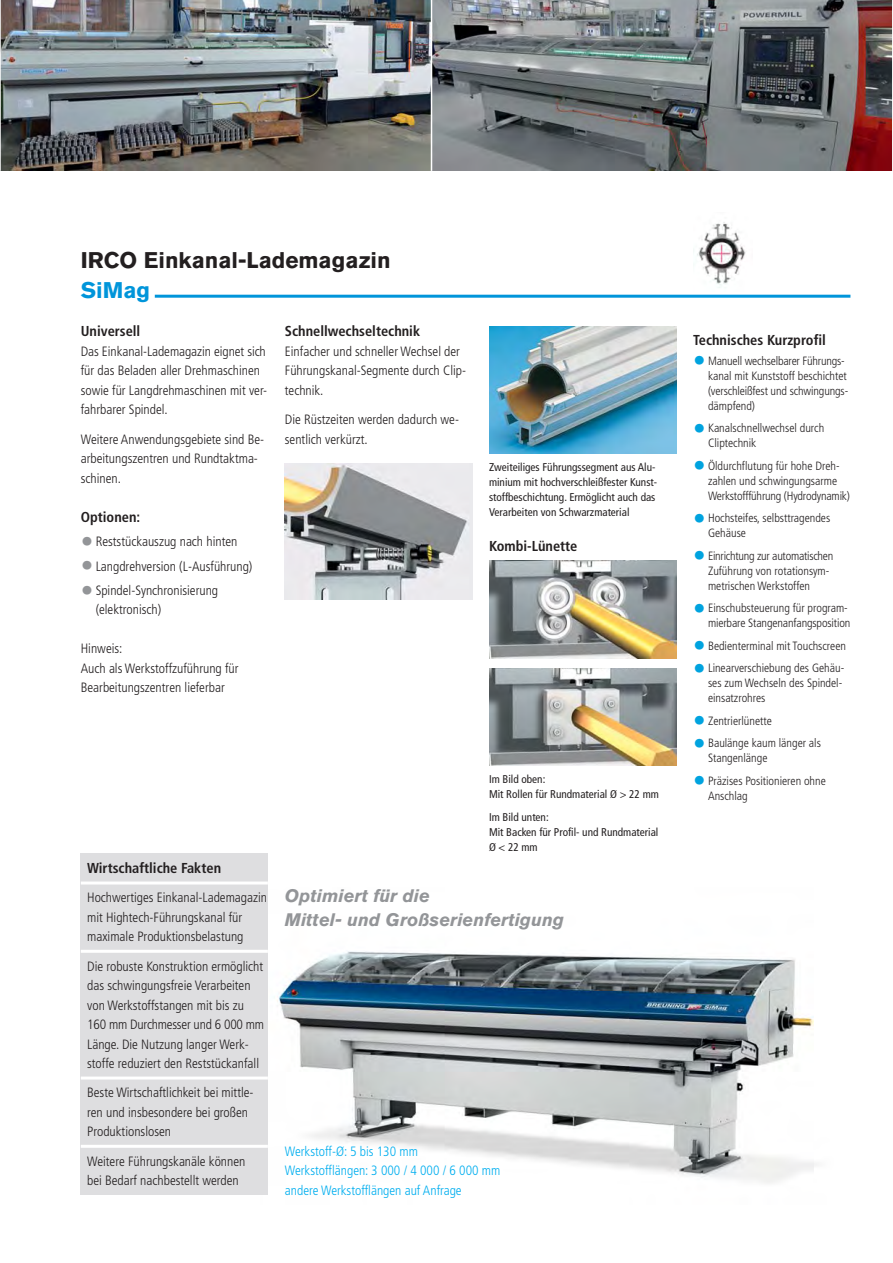
<style>
.page{position:relative;width:893px;height:1263px;background:#fff}
.page>*{position:absolute;margin:0;border:0;box-sizing:border-box;transform-origin:0 0}
.t1{font:700 22.5px "Akzidenz Grotesk BQ";color:#231f20}
.t2{font:700 22.5px "Akzidenz Grotesk BQ";color:#0095da}
.t3{font:italic 700 18px/24px "Akzidenz Grotesk BQ";color:#939598}
.t4{font:700 condensed 14.4px "Frutiger";color:#231f20}
.t5{font:300 condensed 13.5px/19.5px "Frutiger";color:#231f20}
.t6{font:300 condensed 13.5px/19.5px "Frutiger";color:#00aeef}
.t7{font:300 condensed 12px/15px "Frutiger";color:#231f20}
.t8{font:condensed 11.25px/15px "Frutiger";color:#231f20}
.s1{font-weight:400;font-size:25.2px;color:#939598}
.s2{font-weight:400;font-size:25.2px;color:#00a3df}
</style>
<div class="page">
<img style="left:693px;top:222px;width:53px;height:66px">
<img style="left:274px;top:951px;width:543px;height:232px">
<hr style="left:155px;top:295px;width:695px;height:3px;background:#0095da">
<img style="left:489px;top:327px;width:187px;height:127px">
<img style="left:489px;top:561px;width:187px;height:97px">
<img style="left:489px;top:668px;width:187px;height:98px">
<img style="left:285px;top:463px;width:187px;height:136px">
<img style="left:1px;top:0;width:430px;height:171px">
<img style="left:432px;top:0;width:460px;height:171px">
<div style="left:81px;top:854px;width:187px;height:341px;background:#dedee0"></div>
<hr style="left:81px;top:881px;width:187px;height:3px;background:#fff">
<hr style="left:81px;top:950px;width:187px;height:3px;background:#fff">
<hr style="left:81px;top:1076px;width:187px;height:3px;background:#fff">
<hr style="left:81px;top:1145px;width:187px;height:3px;background:#fff">
<h1 class="t1" style="left:81px;top:252px;width:311px">IRCO Einkanal-Lademagazin</h1>
<h1 class="t2" style="left:81px;top:282px;width:71px">SiMag</h1>
<p class="t4" style="left:81px;top:326px;width:61px">Universell</p>
<p class="t5" style="left:81px;top:343px;width:188px">Das Ein kanal-Lademagazin eignet sich für das Beladen aller Dreh ma schinen sowie für Langdrehma schi nen mit ver&shy;fahrbarer Spindel.</p>
<p class="t5" style="left:81px;top:430px;width:185px">Weitere Anwendungsgebiete sind Be&shy;arbeitungszentren und Rundtaktma&shy;schinen.</p>
<p class="t4" style="left:81px;top:511px;width:61px">Optionen:</p>
<p class="t5" style="left:81px;top:533px;width:158px"><span class="s1">•</span> Reststückauszug nach hinten</p>
<p class="t5" style="left:81px;top:557px;width:173px"><span class="s1">•</span> Langdrehversion (L-Ausführung)</p>
<p class="t5" style="left:96px;top:581px;width:124px;text-indent:-15px"><span class="s1">•</span> Spindel-Synchronisierung (elektronisch)</p>
<p class="t5" style="left:81px;top:640px;width:159px">Hinweis:<br>Auch als Werkstoffzu füh rung für<br>Bearbeitungs zentren lieferbar</p>
<p class="t4" style="left:285px;top:326px;width:137px">Schnellwechseltechnik</p>
<p class="t5" style="left:285px;top:343px;width:183px">Einfacher und schneller Wechsel der<br>Führungskanal-Segmente durch Clip&shy;technik.</p>
<p class="t5" style="left:285px;top:411px;width:176px">Die Rüstzeiten werden dadurch we&shy;sentlich verkürzt.</p>
<p class="t8" style="left:489px;top:461px;width:170px">Zweiteiliges Führungssegment aus Alu&shy;minium mit hochverschleißfester Kunst&shy;stoffbeschichtung. Ermöglicht auch das Verarbeiten von Schwarzmaterial</p>
<p class="t4" style="left:489px;top:540px;width:90px">Kombi-Lünette</p>
<p class="t8" style="left:489px;top:773px;width:171px">Im Bild oben:<br>Mit Rollen für Rundmaterial Ø &gt; 22 mm</p>
<p class="t8" style="left:489px;top:810px;width:171px">Im Bild unten:<br>Mit Backen für Profil- und Rundmaterial<br>Ø &lt; 22 mm</p>
<p class="t4" style="left:87px;top:862px;width:136px">Wirtschaftliche Fakten</p>
<p class="t5" style="left:87px;top:889px;width:182px">Hochwertiges Einkanal-Lademagazin mit Hightech-Führungskanal für maximale Produktionsbelastung</p>
<p class="t5" style="left:87px;top:957px;width:179px">Die robuste Konstruktion ermöglicht das schwingungsfreie Verarbeiten von Werkstoffstangen mit bis zu 160 mm Durchmesser und 6 000 mm Länge. Die Nutzung langer Werk&shy;stoffe reduziert den Reststückanfall</p>
<p class="t5" style="left:87px;top:1084px;width:168px">Beste Wirtschaftlichkeit bei mittle&shy;ren und insbesondere bei großen<br>Produktionslosen</p>
<p class="t5" style="left:87px;top:1152px;width:160px">Weitere Führungskanäle können bei Bedarf nachbestellt werden</p>
<h2 class="t3" style="left:285px;top:885px;width:281px">Optimiert für die<br>Mittel- und Großserienfertigung</h2>
<p class="t6" style="left:285px;top:1142px;width:217px">Werkstoff-Ø: 5 bis 130 mm<br>Werkstofflängen: 3 000 / 4 000 / 6 000 mm andere Werkstofflängen auf Anfrage</p>
<p class="t4" style="left:693px;top:334px;width:134px">Technisches Kurzprofil</p>
<p class="t7" style="left:708px;top:354px;width:142px;text-indent:-15px"><span class="s2">•</span> Manuell wechselbarer Führungs&shy;kanal mit Kunststoff beschichtet (verschleißfest und schwingungs&shy;dämpfend)</p>
<p class="t7" style="left:708px;top:421px;width:118px;text-indent:-15px"><span class="s2">•</span> Kanalschnellwechsel durch<br>Cliptechnik</p>
<p class="t7" style="left:708px;top:459px;width:143px;text-indent:-15px"><span class="s2">•</span> Öldurchflutung für hohe Dreh&shy;zahlen und schwingungsarme<br>Werkstoffführung (Hydrodynamik)</p>
<p class="t7" style="left:708px;top:511px;width:124px;text-indent:-15px"><span class="s2">•</span> Hochsteifes, selbsttragendes<br>Gehäuse</p>
<p class="t7" style="left:708px;top:549px;width:127px;text-indent:-15px"><span class="s2">•</span> Einrichtung zur automatischen<br>Zuführung von rotationsym&shy;metrischen Werkstoffen</p>
<p class="t7" style="left:693px;top:601px;width:159px;text-align:right"><span class="s2">•</span> Einschubsteuerung für program&shy;mierbare Stangenanfangsposition</p>
<p class="t7" style="left:693px;top:639px;width:154px"><span class="s2">•</span> Bedienterminal mit Touchscreen</p>
<p class="t7" style="left:708px;top:661px;width:138px;text-indent:-15px"><span class="s2">•</span> Linearverschiebung des Gehäu&shy;ses zum Wechseln des Spindel&shy;einsatzrohres</p>
<p class="t7" style="left:693px;top:714px;width:80px"><span class="s2">•</span> Zentrierlünette</p>
<p class="t7" style="left:708px;top:736px;width:114px;text-indent:-15px"><span class="s2">•</span> Baulänge kaum länger als<br>Stangenlänge</p>
<p class="t7" style="left:708px;top:774px;width:119px;text-indent:-15px"><span class="s2">•</span> Präzises Positionieren ohne<br>Anschlag</p>
</div>
